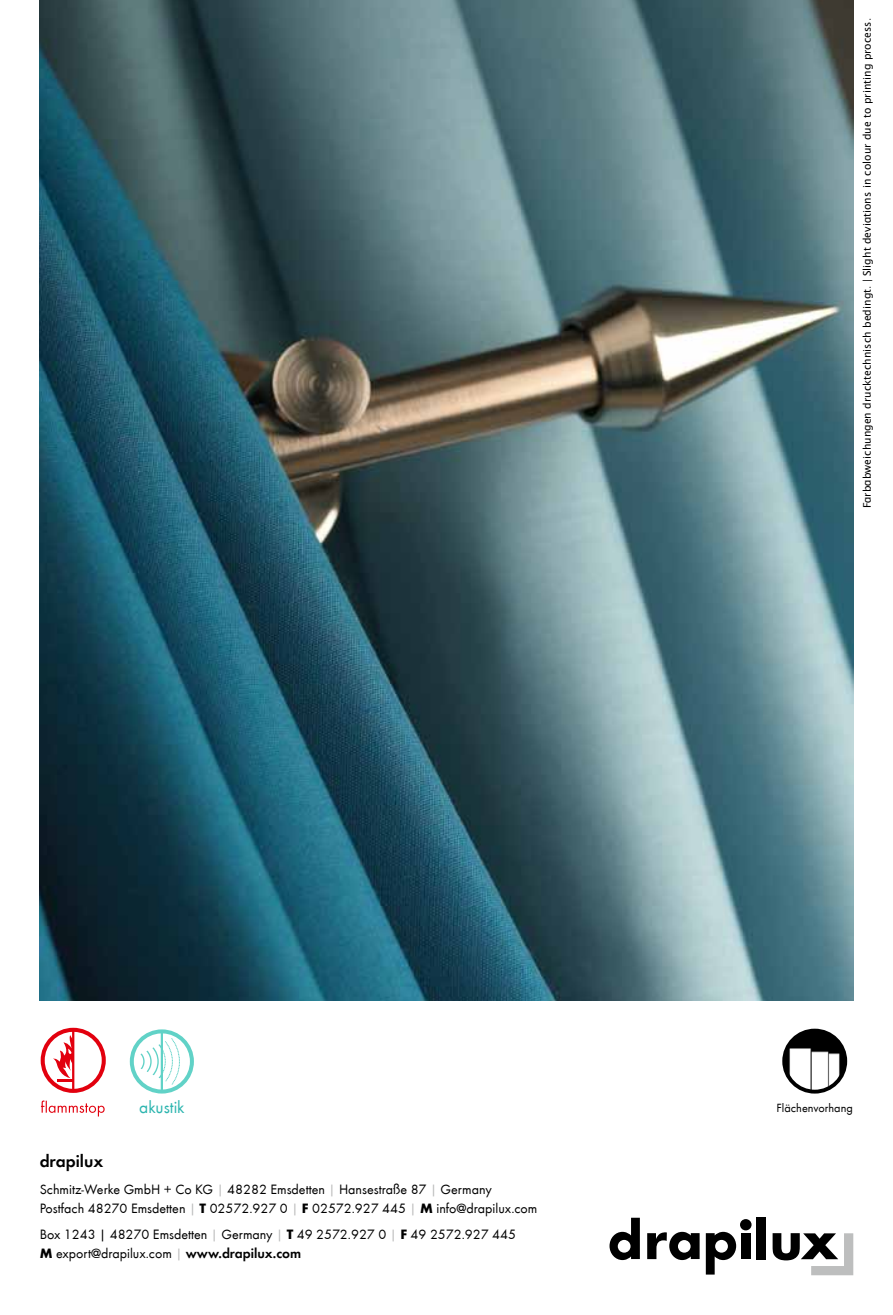
<style>
.page{position:relative;width:893px;height:1315px;background:#fff}
.page>*{position:absolute;margin:0;border:0;box-sizing:border-box;transform-origin:0 0}
.t1{font:17.5px "Futura T Dem";color:#000}
.t2{font:17.5px "Futura T Boo";color:#2cb5af}
.t3{font:14px/19.2px "Futura T Boo";color:#000}
.t4{font:12.25px "Futura T Boo";color:#000}
.t5{font:10.5px "markitype";color:#000}
.s1{color:#bbbcbc}
.s2{font-family:"Futura T";font-weight:700}
.s3{font-family:"Futura T Dem"}
</style>
<div class="page">
<svg style="left:41px;top:1027px;width:65px;height:66px"></svg>
<svg style="left:41px;top:1100px;width:64px;height:16px"></svg>
<svg style="left:130px;top:1029px;width:64px;height:64px"></svg>
<div style="left:757px;top:1217px;width:9px;height:42px;background:#000"></div>
<div style="left:741px;top:1233px;width:9px;height:26px;background:#000"></div>
<div style="left:740px;top:1219px;width:11px;height:11px;background:#000;border-radius:50%"></div>
<svg style="left:647px;top:1231px;width:53px;height:29px"></svg>
<svg style="left:609px;top:1217px;width:31px;height:43px"></svg>
<svg style="left:706px;top:1231px;width:30px;height:43px"></svg>
<svg style="left:773px;top:1233px;width:80px;height:42px"></svg>
<img style="left:40px;top:0;width:813px;height:1000px">
<div style="left:784px;top:1030px;width:61px;height:61px;background:#000;border-radius:50%"></div>
<img style="left:788px;top:1044px;width:52px;height:47px">
<div style="left:782px;top:1028px;width:65px;height:65px;border:4px solid #000;border-radius:50%"></div>
<p class="t5" style="left:859px;top:508px;width:492px;rotate:-90deg">Farbabweichungen drucktechnisch bedingt. | Slight deviations in colour due to printing process.</p>
<p class="t2" style="left:139px;top:1097px;width:47px">akustik</p>
<p class="t4" style="left:777px;top:1101px;width:78px">Flächenvorhang</p>
<p class="t1" style="left:40px;top:1151px;width:65px">drapilux</p>
<p class="t3" style="left:40px;top:1179px;width:499px">Schmitz-Werke GmbH + Co KG <span class="s1">|</span> 48282 Emsdetten <span class="s1">|</span> Hansestraße 87 <span class="s1">|</span> Germany<br>Postfach 48270 Emsdetten <span class="s1">|</span> <span class="s2">T</span> 02572.927 0 <span class="s1">|</span> <span class="s2">F</span> 02572.927 445 <span class="s1">|</span> <span class="s2">M</span> info@drapilux.com</p>
<p class="t3" style="left:40px;top:1225px;width:478px">Box 1243 | 48270 Emsdetten <span class="s1">|</span> Germany <span class="s1">|</span> <span class="s2">T</span> 49 2572.927 0 <span class="s1">|</span> <span class="s2">F</span> 49 2572.927 445<br><span class="s2">M</span> export@drapilux.com <span class="s1">|</span> <span class="s3">www.drapilux.com</span></p>
</div>
